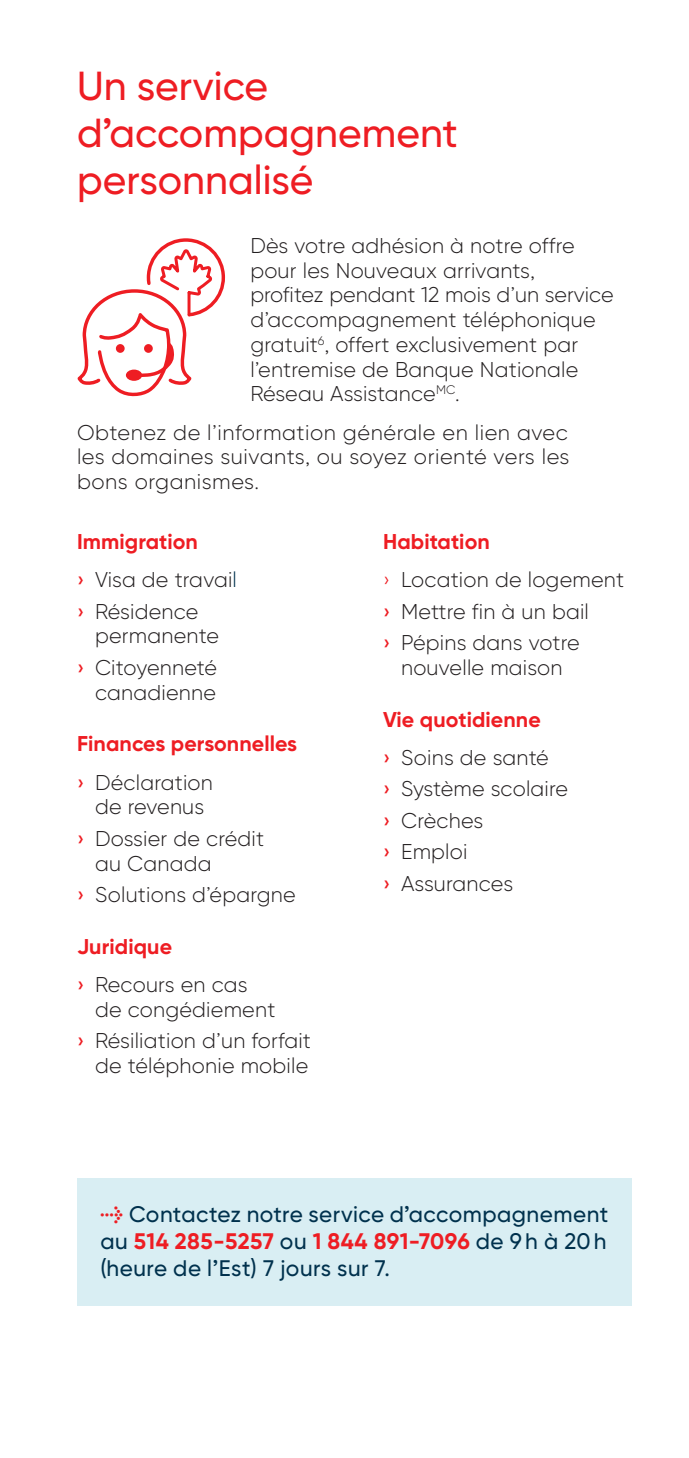
<style>
.page{position:relative;width:689px;height:1458px;background:#fff}
.page>*{position:absolute;margin:0;border:0;box-sizing:border-box;transform-origin:0 0}
.t1{font:500 40.5px/47.2px "Gilroy BN";color:#ee1d23}
.t2{font:500 22.5px/27px "Gilroy BN";letter-spacing:.02em;color:#00314d;text-align:justify}
.t3{font:300 21.38px/24.8px "Gilroy BN";letter-spacing:.01em;color:#231f20}
.t4{font:700 21.38px/38.2px "Gilroy BN";letter-spacing:.005em;color:#ee1d23}
.s1{font-weight:700;color:#ee1d23}
.s2{font-weight:500;color:#ee1d23}
.s3{color:#00314d}
.s4{font-weight:500}
.s5{font-weight:300;color:#231f20}
.s6{color:#ee1d23}
.s7{font-family:"Meta Bold Expert";font-weight:400;font-size:18.68px;color:#ee1d23}
</style>
<div class="page">
<svg style="left:77px;top:238px;width:148px;height:159px"></svg>
<div style="left:77px;top:1179px;width:554px;height:127px;background:#d9eef3"></div>
<h1 class="t1" style="left:77px;top:62px;width:382px">Un service d'accompagnement personnalisé</h1>
<p class="t3" style="left:250px;top:233px;width:365px">Dès votre adhésion à notre offre pour les Nouveaux arrivants,<br>profitez pendant 12 mois d’un service d’accompagnement téléphonique gratuit<sup>6</sup>, offert exclusivement par l’entremise de Banque Nationale<br>Réseau Assistance<sup>MC</sup>.</p>
<p class="t3" style="left:77px;top:420px;width:494px;text-align:justify">Obtenez de l’information générale en lien avec les domaines suivants, ou soyez orienté vers les bons organismes.</p>
<p class="t3" style="left:77px;top:522px;width:161px;line-height:38.2px"><span class="s1">Immigration<br></span><span class="s2">›</span> Visa de travai<span class="s3">l</span></p>
<p class="t3" style="left:95px;top:598px;width:125px;text-indent:-18px"><span class="s2">›</span> Résidence permanente</p>
<p class="t3" style="left:77px;top:655px;width:142px;text-align:right"><span class="s2">›</span> Citoyenneté canadienne</p>
<p class="t4" style="left:77px;top:725px;width:222px">Finances personnelles <span class="s4">›</span> <span class="s5">Déclaration</span></p>
<p class="t3" style="left:77px;top:791px;width:189px;line-height:31.5px;text-indent:18px">de revenus<br><span class="s2">›</span> Dossier de crédit</p>
<p class="t3" style="left:77px;top:847px;width:220px;line-height:31.5px;text-indent:18px">au Canada<br><span class="s2">›</span> Solutions d’épargne</p>
<p class="t3" style="left:77px;top:927px;width:172px;line-height:38.2px"><span class="s1">Juridique<br></span><span class="s2">›</span> Recours en cas</p>
<p class="t3" style="left:77px;top:993px;width:235px;line-height:31.5px;text-indent:18px">de congédiement<br><span class="s2">›</span> Résiliation d’un forfait</p>
<p class="t3" style="left:95px;top:1053px;width:215px">de téléphonie mobile</p>
<p class="t3" style="left:383px;top:522px;width:242px;line-height:38.2px"><span class="s1">Habitation<br></span><span class="s6">›</span> Location de logement</p>
<p class="t3" style="left:383px;top:595px;width:207px;line-height:31.5px"><span class="s2">›</span> Mettre fin à un bail <span class="s2">›</span> Pépins dans votre</p>
<p class="t3" style="left:401px;top:655px;width:163px">nouvelle maison</p>
<p class="t4" style="left:383px;top:700px;width:167px">Vie quotidienne <span class="s4">›</span> <span class="s5">Soins de santé</span></p>
<p class="t3" style="left:383px;top:773px;width:186px;line-height:31.5px"><span class="s2">›</span> Système scolaire <span class="s2">›</span> Crèches<br><span class="s2">›</span> Emploi<br><span class="s2">›</span> Assurances</p>
<p class="t2" style="left:100px;top:1201px;width:509px"><span class="s7">l</span> Contactez notre service d'accompagnement au <span class="s1">514 285-5257</span> ou <span class="s1">1 844 891-7096</span> de 9 h à 20h (heure de l’Est) 7 jours sur 7.</p>
</div>
